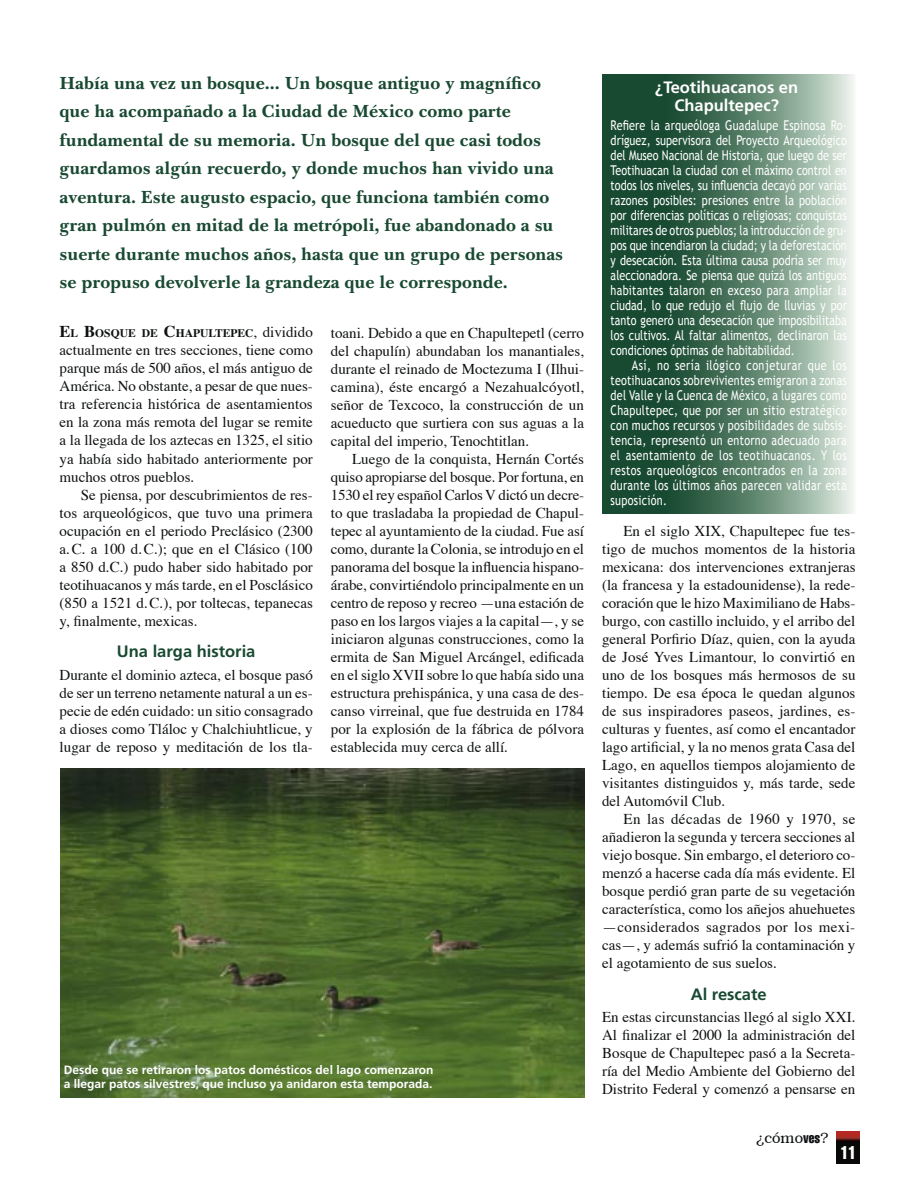
<style>
.page{position:relative;width:915px;height:1191px;background:#fff}
.page>*{position:absolute;margin:0;border:0;box-sizing:border-box;transform-origin:0 0}
.t1{font:700 18px/28.5px "Baskerville BT";color:#194932}
.t2{font:extra-condensed 18px "Helvetica";color:#fff;scale:.95 1}
.t3{font:700 16.5px/18px "Frutiger";color:#fff;text-align:center}
.t4{font:700 16.5px "Frutiger";color:#194932}
.t5{font:15px/18px "Times";color:#0e1011;text-align:justify}
.t6{font:300 15px "Bookman";color:#0e1011}
.t7{font:13.5px/15px "Trebuchet MS";letter-spacing:.015em;color:#fff;text-align:justify;scale:.8 1}
.t8{font:700 12px/14.4px "Frutiger";color:#fff}
.t9{font:700 11.55px "Times";color:#0e1011}
.s1{font-size:16.5px}
.s2{font-weight:400;font-size:15px}
.s3{font-family:"Helvetica";font-weight:400;font-stretch:extra-condensed;font-size:13.5px}
</style>
<div class="page">
<img style="left:836px;top:1131px;width:22px;height:32px">
<img style="left:60px;top:768px;width:524px;height:329px">
<svg style="left:602px;top:74px;width:252px;height:439px;background:#567c67"></svg>
<p class="t1" style="left:60px;top:68px;width:505px">Había una vez un bosque... Un bosque antiguo y magnífico que ha acompañado a la Ciudad de México como parte fundamental de su memoria. Un bosque del que casi todos guardamos algún recuerdo, y donde muchos han vivido una aventura. Este augusto espacio, que funciona también como gran pulmón en mitad de la metrópoli, fue abandonado a su suerte durante muchos años, hasta que un grupo de personas se propuso devolverle la grandeza que le corresponde.</p>
<p class="t9" style="left:60px;top:326px;width:255px"><span class="s1">E</span>L <span class="s1">B</span>OSQUE DE <span class="s1">C</span>HAPULTEPEC<span class="s2">, dividido</span></p>
<p class="t5" style="left:60px;top:342px;width:255px">actualmente en tres secciones, tiene como parque más de 500 años, el más antiguo de América. No obstante, a pesar de que nues&shy;tra referencia histórica de asentamientos en la zona más remota del lugar se remite a la llegada de los aztecas en 1325, el sitio ya había sido habitado anteriormente por muchos otros pueblos.</p>
<p class="t5" style="left:60px;top:486px;width:255px;text-indent:21px">Se piensa, por descubrimientos de res&shy;tos arqueológicos, que tuvo una primera ocupación en el periodo Preclásico (2300 a. C. a 100 d. C.); que en el Clásico (100 a 850 d.C.) pudo haber sido habitado por teotihuacanos y más tarde, en el Posclásico (850 a 1521 d. C.), por toltecas, tepanecas y, finalmente, mexicas.</p>
<p class="t4" style="left:117px;top:641px;width:140px">Una larga historia</p>
<p class="t5" style="left:60px;top:666px;width:255px">Durante el dominio azteca, el bosque pasó de ser un terreno netamente natural a un es&shy;pecie de edén cuidado: un sitio consagrado a dioses como Tláloc y Chalchiuhtlicue, y lugar de reposo y meditación de los tla-</p>
<p class="t5" style="left:331px;top:324px;width:255px">toani. Debido a que en Chapultepetl (cerro del chapulín) abundaban los manantiales, durante el reinado de Moctezuma I (Ilhui&shy;camina), éste encargó a Nezahualcóyotl, señor de Texcoco, la construcción de un acueducto que surtiera con sus aguas a la capital del imperio, Tenochtitlan.</p>
<p class="t5" style="left:331px;top:450px;width:255px;text-indent:21px">Luego de la conquista, Hernán Cortés quiso apropiarse del bosque. Por fortuna, en 1530 el rey español Carlos V dictó un decre&shy;to que trasladaba la propiedad de Chapul&shy;tepec al ayuntamiento de la ciudad. Fue así como, durante la Colonia, se introdujo en el panorama del bosque la influencia hispano&shy;árabe, convirtiéndolo principalmente en un centro de reposo y recreo —una estación de paso en los largos viajes a la capital—, y se iniciaron algunas construcciones, como la ermita de San Miguel Arcángel, edificada en el siglo XVII sobre lo que había sido una estructura prehispánica, y una casa de des&shy;canso virreinal, que fue destruida en 1784 por la explosión de la fábrica de pólvora establecida muy cerca de allí.</p>
<p class="t8" style="left:64px;top:1062px;width:371px">Desde que se retiraron los patos domésticos del lago comenzaron a llegar patos silvestres, que incluso ya anidaron esta temporada.</p>
<p class="t3" style="left:654px;top:78px;width:145px">¿Teotihuacanos en<br>Chapultepec?</p>
<p class="t7" style="left:610px;top:118px;width:297px">Refiere la arqueóloga Guadalupe Espinosa Ro&shy;dríguez, supervisora del Proyecto Arqueológico del Museo Nacional de Historia, que luego de ser Teotihuacan la ciudad con el máximo control en todos los niveles, su influencia decayó por varias razones posibles: presiones entre la población por diferencias políticas o religiosas; conquistas militares de otros pueblos; la introducción de gru&shy;pos que incendiaron la ciudad; y la deforestación y desecación. Esta última causa podría ser muy aleccionadora. Se piensa que quizá los antiguos habitantes talaron en exceso para ampliar la ciudad, lo que redujo el flujo de lluvias y por tanto generó una desecación que imposibilitaba los cultivos. Al faltar alimentos, declinaron las condiciones óptimas de habitabilidad.</p>
<p class="t7" style="left:610px;top:358px;width:297px;text-indent:21px">Así, no sería ilógico conjeturar que los teotihuacanos sobrevivientes emigraron a zonas del Valle y la Cuenca de México, a lugares como Chapultepec, que por ser un sitio estratégico con muchos recursos y posibilidades de subsis&shy;tencia, representó un entorno adecuado para el asentamiento de los teotihuacanos. Y los restos arqueológicos encontrados en la zona durante los últimos años parecen validar esta suposición.</p>
<p class="t5" style="left:602px;top:523px;width:255px;text-indent:21px">En el siglo XIX, Chapultepec fue tes&shy;tigo de muchos momentos de la historia mexicana: dos intervenciones extranjeras (la francesa y la estadounidense), la rede&shy;coración que le hizo Maximiliano de Habs&shy;burgo, con castillo incluido, y el arribo del general Porfirio Díaz, quien, con la ayuda de José Yves Limantour, lo convirtió en uno de los bosques más hermosos de su tiempo. De esa época le quedan algunos de sus inspiradores paseos, jardines, es&shy;culturas y fuentes, así como el encantador lago artificial, y la no menos grata Casa del Lago, en aquellos tiempos alojamiento de visitantes distinguidos y, más tarde, sede del Automóvil Club.</p>
<p class="t5" style="left:602px;top:811px;width:255px;text-indent:21px">En las décadas de 1960 y 1970, se añadieron la segunda y tercera secciones al viejo bosque. Sin embargo, el deterioro co&shy;menzó a hacerse cada día más evidente. El bosque perdió gran parte de su vegetación característica, como los añejos ahuehuetes —considerados sagrados por los mexi&shy;cas—, y además sufrió la contaminación y el agotamiento de sus suelos.</p>
<p class="t4" style="left:690px;top:984px;width:77px">Al rescate</p>
<p class="t5" style="left:602px;top:1009px;width:255px">En estas circunstancias llegó al siglo XXI.<br>Al finalizar el 2000 la administración del Bosque de Chapultepec pasó a la Secreta&shy;ría del Medio Ambiente del Gobierno del Distrito Federal y comenzó a pensarse en</p>
<p class="t6" style="left:756px;top:1128px;width:74px">¿cómo<span class="s3">ves</span>?</p>
<p class="t2" style="left:840px;top:1142px;width:18px">11</p>
</div>
